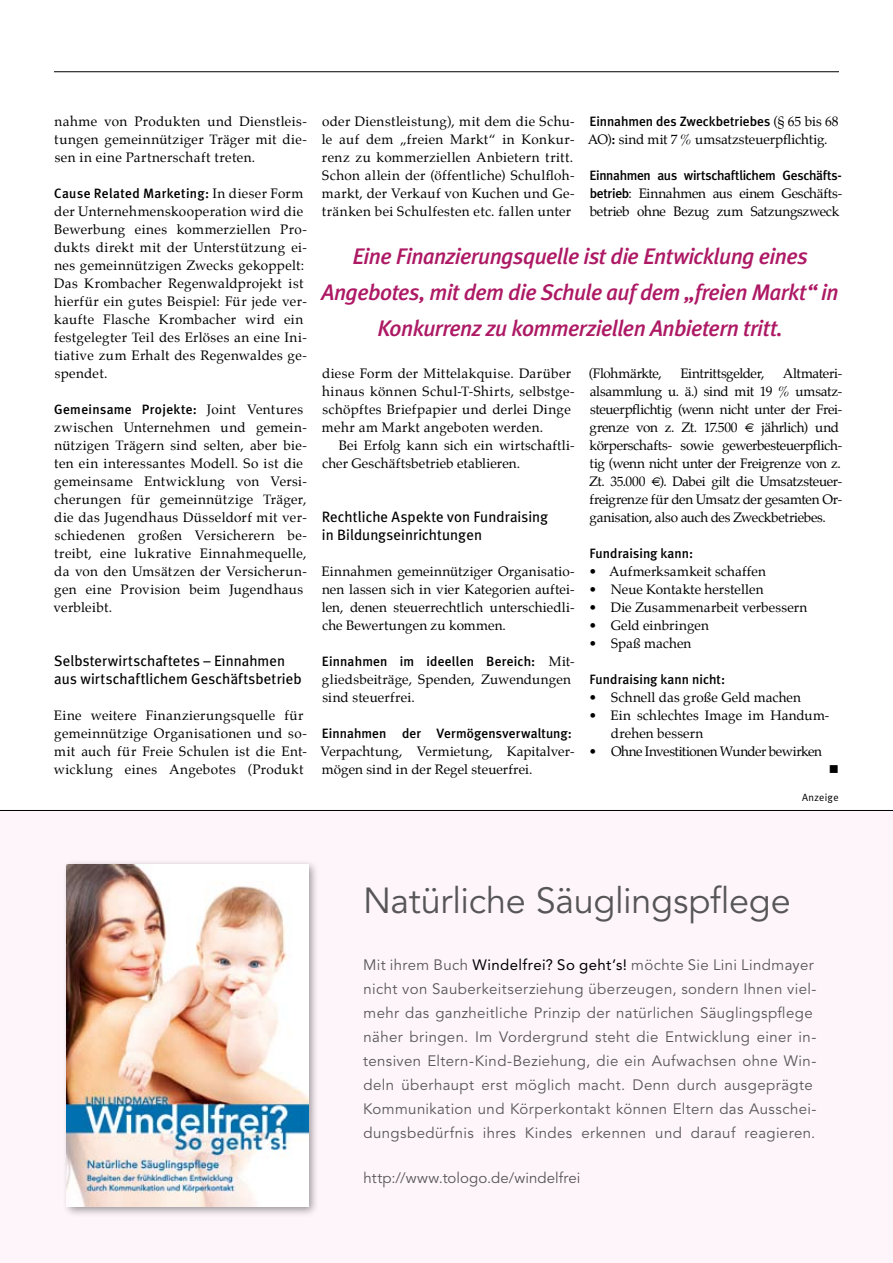
<style>
.page{position:relative;width:893px;height:1263px;background:#fff}
.page>*{position:absolute;margin:0;border:0;box-sizing:border-box;transform-origin:0 0}
.t1{font:36px "Avenir";letter-spacing:-.01em;color:#575656}
.t2{font:italic 500 22.5px/36px "Meta Plus";letter-spacing:-.025em;color:#ad1964;text-align:center}
.t3{font:15px/24px "Avenir";letter-spacing:.025em;color:#575656}
.t4{font:15px/18px "Meta Plus";letter-spacing:.005em;color:#000}
.t5{font:15px "Avenir";letter-spacing:.005em;color:#575656}
.t6{font:13.5px/18px "Palatino";letter-spacing:.015em;color:#000}
.t7{font:13.5px/18px "Palatino";letter-spacing:-.02em;color:#000}
.t8{font:500 13.5px "Meta Plus";letter-spacing:.005em;color:#000}
.t9{font:500 13.5px "Meta Plus";letter-spacing:.025em;color:#000}
.t10{font:500 13.5px "Meta Plus";letter-spacing:-.025em;color:#000}
.t11{font:13.5px "Palatino";letter-spacing:-.005em;color:#000}
.t12{font:13.5px "Palatino";letter-spacing:-.04em;color:#000}
.t13{font:13.5px "Palatino";letter-spacing:-.03em;color:#000}
.t14{font:13.5px "Palatino";letter-spacing:-.025em;color:#000}
.t15{font:13.5px "Wingdings";color:#000}
.t16{font:10.5px "Meta Plus Normal";letter-spacing:.03em;color:#000}
.s1{font-family:"Palatino";font-weight:400}
.s2{font-family:"Meta Plus";font-weight:500}
.s3{color:#000}
</style>
<div class="page">
<div style="left:0;top:811px;width:893px;height:452px;background:#fef5fa"></div>
<hr style="left:0;top:810px;width:893px;height:1px;background:#000">
<div style="left:62px;top:859px;width:263px;height:365px;background:#000;opacity:.4"></div>
<img style="left:67px;top:864px;width:241px;height:342px">
<hr style="left:54px;top:71px;width:785px;height:1px;background:#000">
<p class="t6" style="left:54px;top:112px;width:254px;text-align:justify">nahme von Produkten und Dienstleis&shy;tungen gemeinnütziger Träger mit die&shy;sen in eine Partnerschaft treten.</p>
<p class="t9" style="left:54px;top:185px;width:251px">Cause Related Marketing: <span class="s1">In dieser Form</span></p>
<p class="t6" style="left:54px;top:202px;width:254px">der Unternehmenskooperation wird die Bewerbung eines kommerziellen Pro&shy;dukts direkt mit der Unterstützung ei&shy;nes gemeinnützigen Zwecks gekoppelt:<br>Das Krombacher Regenwaldprojekt ist hierfür ein gutes Beispiel: Für jede ver&shy;kaufte Flasche Krombacher wird ein festgelegter Teil des Erlöses an eine Ini&shy;tiative zum Erhalt des Regenwaldes ge&shy;spendet.</p>
<p class="t9" style="left:54px;top:401px;width:251px">Gemeinsame Projekte: <span class="s1">Joint Ventures</span></p>
<p class="t6" style="left:54px;top:418px;width:255px">zwischen Unternehmen und gemein&shy;nützigen Trägern sind selten, aber bie&shy;ten ein interessantes Modell. So ist die gemeinsame Entwicklung von Versi&shy;cherungen für gemeinnützige Träger, die das Jugendhaus Düsseldorf mit ver&shy;schiedenen großen Versicherern be&shy;treibt, eine lukrative Einnahmequelle, da von den Umsätzen der Versicherun&shy;gen eine Provision beim Jugendhaus verbleibt.</p>
<p class="t4" style="left:54px;top:652px;width:249px">Selbsterwirtschaftetes – Einnahmen aus wirtschaftlichem Geschäftsbetrieb</p>
<p class="t6" style="left:54px;top:706px;width:255px">Eine weitere Finanzierungsquelle für gemeinnützige Organisationen und so&shy;mit auch für Freie Schulen ist die Ent&shy;wicklung eines Angebotes (Produkt</p>
<p class="t6" style="left:322px;top:112px;width:254px;text-align:justify">oder Dienstleistung), mit dem die Schu&shy;le auf dem „freien Markt“ in Konkur&shy;renz zu kommerziellen Anbietern tritt.<br>Schon allein der (öffentliche) Schulfloh&shy;markt, der Verkauf von Kuchen und Ge&shy;tränken bei Schulfesten etc. fallen unter</p>
<p class="t8" style="left:589px;top:113px;width:251px">Einnahmen des Zweckbetriebes <span class="s1">(§ 65 bis 68</span></p>
<p class="t11" style="left:588px;top:128px;width:241px">AO)<span class="s2">:</span> sind mit 7 % umsatzsteuerpflichtig.</p>
<p class="t10" style="left:589px;top:167px;width:254px">Einnahmen aus wirtschaftlichem Geschäfts-</p>
<p class="t7" style="left:590px;top:184px;width:254px"><span class="s2">betrieb</span>: Einnahmen aus einem Geschäfts&shy;betrieb ohne Bezug zum Satzungszweck</p>
<h2 class="t2" style="left:322px;top:238px;width:519px">Eine Finanzierungsquelle ist die Entwicklung eines<br>Angebotes, mit dem die Schule auf dem „freien Markt“ in<br>Konkurrenz zu kommerziellen Anbietern tritt.</h2>
<p class="t6" style="left:322px;top:364px;width:254px">diese Form der Mittelakquise. Darüber hinaus können Schul-T-Shirts, selbstge&shy;schöpftes Briefpapier und derlei Dinge mehr am Markt angeboten werden.</p>
<p class="t6" style="left:322px;top:436px;width:254px;text-indent:17px">Bei Erfolg kann sich ein wirtschaftli&shy;cher Geschäftsbetrieb etablieren.</p>
<p class="t4" style="left:322px;top:508px;width:228px">Rechtliche Aspekte von Fundraising in Bildungseinrichtungen</p>
<p class="t6" style="left:322px;top:562px;width:254px;text-align:justify">Einnahmen gemeinnütziger Organisatio&shy;nen lassen sich in vier Kategorien auftei&shy;len, denen steuerrechtlich unterschiedli&shy;che Bewertungen zu kommen.</p>
<p class="t8" style="left:322px;top:653px;width:254px">Einnahmen im ideellen Bereich: <span class="s1">Mit-</span></p>
<p class="t6" style="left:322px;top:670px;width:250px">gliedsbeiträge, Spenden, Zuwendungen sind steuerfrei.</p>
<p class="t8" style="left:322px;top:725px;width:252px">Einnahmen der Vermögensverwaltung:</p>
<p class="t6" style="left:321px;top:742px;width:256px">Verpachtung, Vermietung, Kapitalver&shy;mögen sind in der Regel steuerfrei.</p>
<p class="t14" style="left:589px;top:362px;width:74px">(Flohmärkte,</p>
<p class="t13" style="left:680px;top:362px;width:86px">Eintrittsgelder,</p>
<p class="t7" style="left:589px;top:364px;width:255px;text-indent:194px">Altmateri&shy;alsammlung u. ä.) sind mit 19 % umsatz&shy;steuerpflichtig (wenn nicht unter der Frei&shy;grenze von z. Zt. 17.500 € jährlich) und körperschafts- sowie gewerbesteuerpflich&shy;tig (wenn nicht unter der Freigrenze von z.<br>Zt. 35.000 €). Dabei gilt die Umsatzsteuer&shy;freigrenze für den Umsatz der gesamten Or&shy;ganisation, also auch des Zweckbetriebes.</p>
<p class="t8" style="left:589px;top:545px;width:105px">Fundraising kann:</p>
<p class="t6" style="left:589px;top:562px;width:179px">• Aufmerksamkeit schaffen</p>
<p class="t6" style="left:589px;top:580px;width:176px">• Neue Kontakte herstellen</p>
<p class="t6" style="left:589px;top:598px;width:220px">• Die Zusammenarbeit verbessern</p>
<p class="t6" style="left:589px;top:616px;width:122px">• Geld einbringen</p>
<p class="t6" style="left:589px;top:634px;width:104px">• Spaß machen</p>
<p class="t8" style="left:589px;top:671px;width:137px">Fundraising kann nicht:</p>
<p class="t6" style="left:589px;top:688px;width:214px">• Schnell das große Geld machen</p>
<p class="t6" style="left:611px;top:706px;width:220px;text-indent:-22px">• Ein schlechtes Image im Handum&shy;drehen bessern</p>
<p class="t12" style="left:589px;top:740px;width:235px">• Ohne Investitionen Wunder bewirken</p>
<p class="t15" style="left:829px;top:762px;width:12px">■</p>
<p class="t16" style="left:802px;top:792px;width:38px">Anzeige</p>
<h1 class="t1" style="left:363px;top:880px;width:429px">Natürliche Säuglingspflege</h1>
<p class="t3" style="left:363px;top:953px;width:455px">Mit ihrem Buch <span class="s3">Windelfrei? So geht’s!</span> möchte Sie Lini Lindmayer nicht von Sauberkeitserziehung überzeugen, sondern Ihnen viel&shy;mehr das ganzheitliche Prinzip der natürlichen Säuglingspflege näher bringen. Im Vordergrund steht die Entwicklung einer in&shy;tensiven Eltern-Kind-Beziehung, die ein Aufwachsen ohne Win&shy;deln überhaupt erst möglich macht. Denn durch ausgeprägte Kommunikation und Körperkontakt können Eltern das Ausschei&shy;dungsbedürfnis ihres Kindes erkennen und darauf reagieren.</p>
<p class="t5" style="left:363px;top:1169px;width:218px">http://www.tologo.de/windelfrei</p>
</div>
